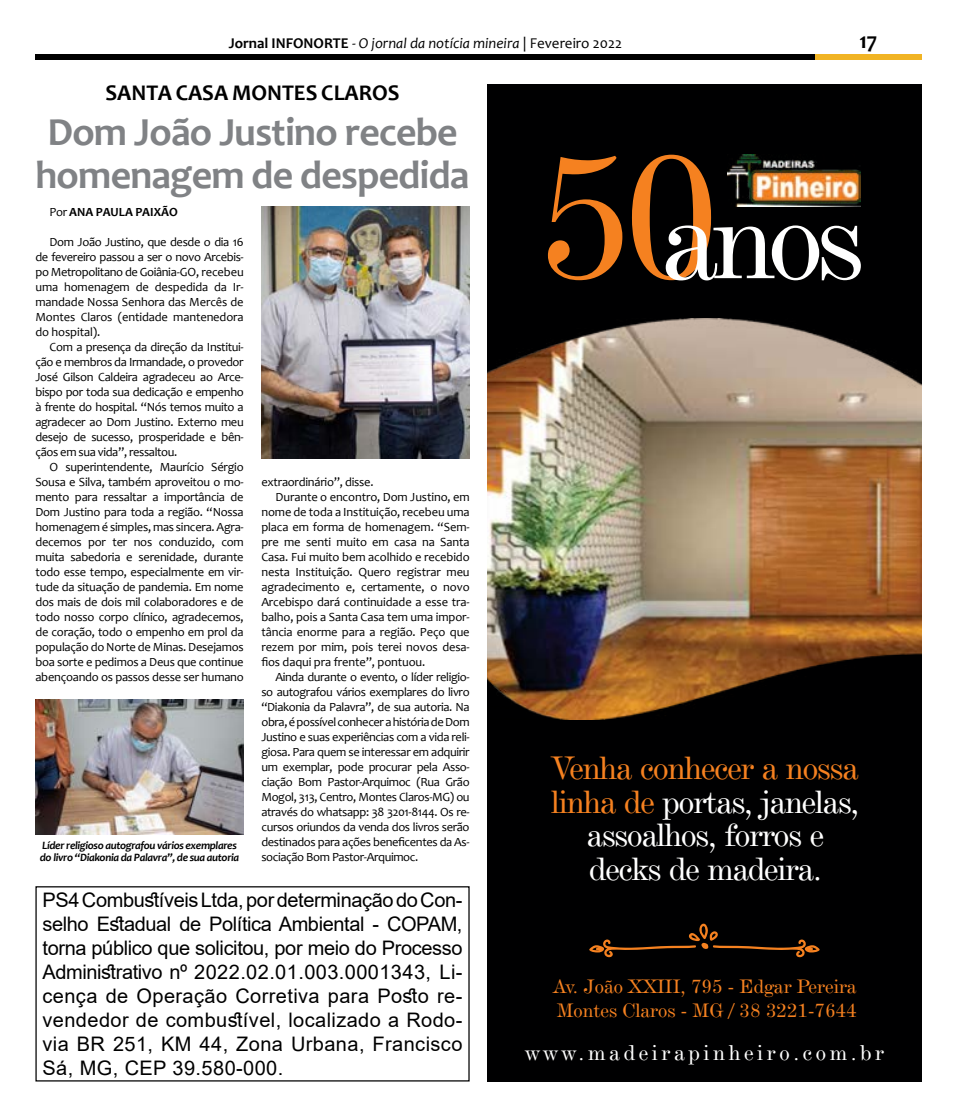
<style>
.page{position:relative;width:957px;height:1117px;background:#fff}
.page>*{position:absolute;margin:0;border:0;box-sizing:border-box;transform-origin:0 0}
.t1{font:120.12px "De Vinne BT Text";color:#fff}
.t2{font:700 40px/42.5px "Candara";letter-spacing:-.02em;color:#808285}
.t3{font:34px/33.8px "De Vinne BT Text";letter-spacing:-.03em;color:#fff;text-align:center}
.t4{font:22.62px "De Vinne BT Text";letter-spacing:.16em;color:#fff}
.t5{font:700 22.5px "Candara";color:#000}
.t6{font:20.25px/23.8px "De Vinne BT Text";color:#f58120}
.t7{font:20px/24px "Arial";letter-spacing:.02em;color:#000;text-align:justify}
.t8{font:italic 15px "Candara";color:#000}
.t9{font:12.5px/15px "Candara";letter-spacing:-.02em;color:#000;text-align:justify}
.t10{font:700 12.5px "Candara";letter-spacing:.01em;color:#000}
.t11{font:italic 700 11.25px/12.5px "Candara";letter-spacing:-.03em;color:#000}
.s1{font-weight:700;font-style:normal}
.s2{font-style:normal}
.s3{font-weight:400}
.s4{font-size:187px;color:#f58120}
.s5{color:#f58120}
</style>
<div class="page">
<div style="left:815px;top:54px;width:106px;height:6px;background:#f1b424"></div>
<div style="left:35px;top:54px;width:780px;height:6px;background:#000"></div>
<img style="left:261px;top:206px;width:208px;height:252px">
<div style="left:35px;top:886px;width:434px;height:195px;border:1px solid #000"></div>
<img style="left:35px;top:699px;width:209px;height:135px">
<div style="left:487px;top:84px;width:434px;height:997px;background:#000001"></div>
<img style="left:487px;top:318px;width:434px;height:401px">
<img style="left:727px;top:155px;width:134px;height:51px">
<svg style="left:589px;top:923px;width:231px;height:34px"></svg>
<p class="t8" style="left:229px;top:34px;width:395px"><span class="s1">Jornal INFONORTE</span> - O jornal da notícia mineira <span class="s2">| Fevereiro 2022</span></p>
<h3 class="t5" style="left:859px;top:27px;width:19px">17</h3>
<h3 class="t5" style="left:105px;top:79px;width:295px">SANTA CASA MONTES CLAROS</h3>
<h2 class="t2" style="left:35px;top:110px;width:435px">Dom João Justino recebe homenagem de despedida</h2>
<p class="t10" style="left:50px;top:204px;width:130px"><span class="s3">Por</span> ANA PAULA PAIXÃO</p>
<p class="t9" style="left:35px;top:234px;width:210px;text-indent:14px">Dom João Justino, que desde o dia 16 de fevereiro passou a ser o novo Arcebis&shy;po Metropolitano de Goiânia-GO, recebeu uma homenagem de despedida da Ir&shy;mandade Nossa Senhora das Mercês de Montes Claros (entidade mantenedora do hospital).</p>
<p class="t9" style="left:35px;top:339px;width:210px;text-indent:14px">Com a presença da direção da Institui&shy;ção e membros da Irmandade, o provedor José Gilson Caldeira agradeceu ao Arce&shy;bispo por toda sua dedicação e empenho à frente do hospital. “Nós temos muito a agradecer ao Dom Justino. Externo meu desejo de sucesso, prosperidade e bên&shy;çãos em sua vida”, ressaltou.</p>
<p class="t9" style="left:35px;top:459px;width:210px;text-indent:14px">O superintendente, Maurício Sérgio Sousa e Silva, também aproveitou o mo&shy;mento para ressaltar a importância de Dom Justino para toda a região. “Nossa homenagem é simples, mas sincera. Agra&shy;decemos por ter nos conduzido, com muita sabedoria e serenidade, durante todo esse tempo, especialmente em vir&shy;tude da situação de pandemia. Em nome dos mais de dois mil colaboradores e de todo nosso corpo clínico, agradecemos, de coração, todo o empenho em prol da população do Norte de Minas. Desejamos boa sorte e pedimos a Deus que continue abençoando os passos desse ser humano</p>
<p class="t9" style="left:261px;top:474px;width:114px">extraordinário”, disse.</p>
<p class="t9" style="left:275px;top:489px;width:196px">Durante o encontro, Dom Justino, em</p>
<p class="t9" style="left:261px;top:504px;width:210px">nome de toda a Instituição, recebeu uma</p>
<p class="t9" style="left:261px;top:519px;width:210px">placa em forma de homenagem. “Sem-</p>
<p class="t9" style="left:261px;top:534px;width:210px">pre me senti muito em casa na Santa</p>
<p class="t9" style="left:261px;top:549px;width:210px">Casa. Fui muito bem acolhido e recebido</p>
<p class="t9" style="left:261px;top:564px;width:210px">nesta Instituição. Quero registrar meu</p>
<p class="t9" style="left:261px;top:579px;width:210px">agradecimento e, certamente, o novo</p>
<p class="t9" style="left:261px;top:594px;width:210px">Arcebispo dará continuidade a esse tra-</p>
<p class="t9" style="left:261px;top:609px;width:210px">balho, pois a Santa Casa tem uma impor-</p>
<p class="t9" style="left:261px;top:624px;width:210px">tância enorme para a região. Peço que</p>
<p class="t9" style="left:261px;top:639px;width:210px">rezem por mim, pois terei novos desa-</p>
<p class="t9" style="left:261px;top:654px;width:165px">fios daqui pra frente”, pontuou.</p>
<p class="t9" style="left:275px;top:669px;width:196px">Ainda durante o evento, o líder religio-</p>
<p class="t9" style="left:261px;top:684px;width:210px">so autografou vários exemplares do livro</p>
<p class="t9" style="left:261px;top:699px;width:210px">“Diakonia da Palavra”, de sua autoria. Na</p>
<p class="t9" style="left:261px;top:714px;width:210px">obra, é possível conhecer a história de Dom</p>
<p class="t9" style="left:261px;top:729px;width:210px">Justino e suas experiências com a vida reli-</p>
<p class="t9" style="left:261px;top:744px;width:210px">giosa. Para quem se interessar em adquirir</p>
<p class="t9" style="left:261px;top:759px;width:210px">um exemplar, pode procurar pela Asso-</p>
<p class="t9" style="left:261px;top:774px;width:210px">ciação Bom Pastor-Arquimoc (Rua Grão</p>
<p class="t9" style="left:261px;top:789px;width:210px">Mogol, 313, Centro, Montes Claros-MG) ou</p>
<p class="t9" style="left:261px;top:804px;width:210px">através do whatsapp: 38 3201-8144. Os re-</p>
<p class="t9" style="left:261px;top:819px;width:210px">cursos oriundos da venda dos livros serão</p>
<p class="t9" style="left:261px;top:834px;width:210px">destinados para ações beneficentes da As-</p>
<p class="t9" style="left:261px;top:849px;width:158px">sociação Bom Pastor-Arquimoc.</p>
<p class="t7" style="left:43px;top:887px;width:421px">PS4 Combustíveis Ltda, por determinação do Con&shy;selho Estadual de Política Ambiental - COPAM, torna público que solicitou, por meio do Processo Administrativo nº 2022.02.01.003.0001343, Li&shy;cença de Operação Corretiva para Posto re&shy;vendedor de combustível, localizado a Rodo&shy;via BR 251, KM 44, Zona Urbana, Francisco Sá, MG, CEP 39.580-000.</p>
<p class="t11" style="left:40px;top:838px;width:201px">Líder religioso autografou vários exemplares do livro “Diakonia da Palavra”, de sua autoria</p>
<h1 class="t1" style="left:536px;top:166px;width:329px"><span class="s4">50</span>anos</h1>
<h3 class="t3" style="left:551px;top:749px;width:310px"><span class="s5">Venha conhecer a nossa linha de</span> portas, janelas, assoalhos, forros e decks de madeira.</h3>
<h3 class="t6" style="left:553px;top:973px;width:305px">Av. João XXIII, 795 - Edgar Pereira<br>Montes Claros - MG / 38 3221-7644</h3>
<h3 class="t4" style="left:525px;top:1038px;width:360px">www.madeirapinheiro.com.br</h3>
</div>
